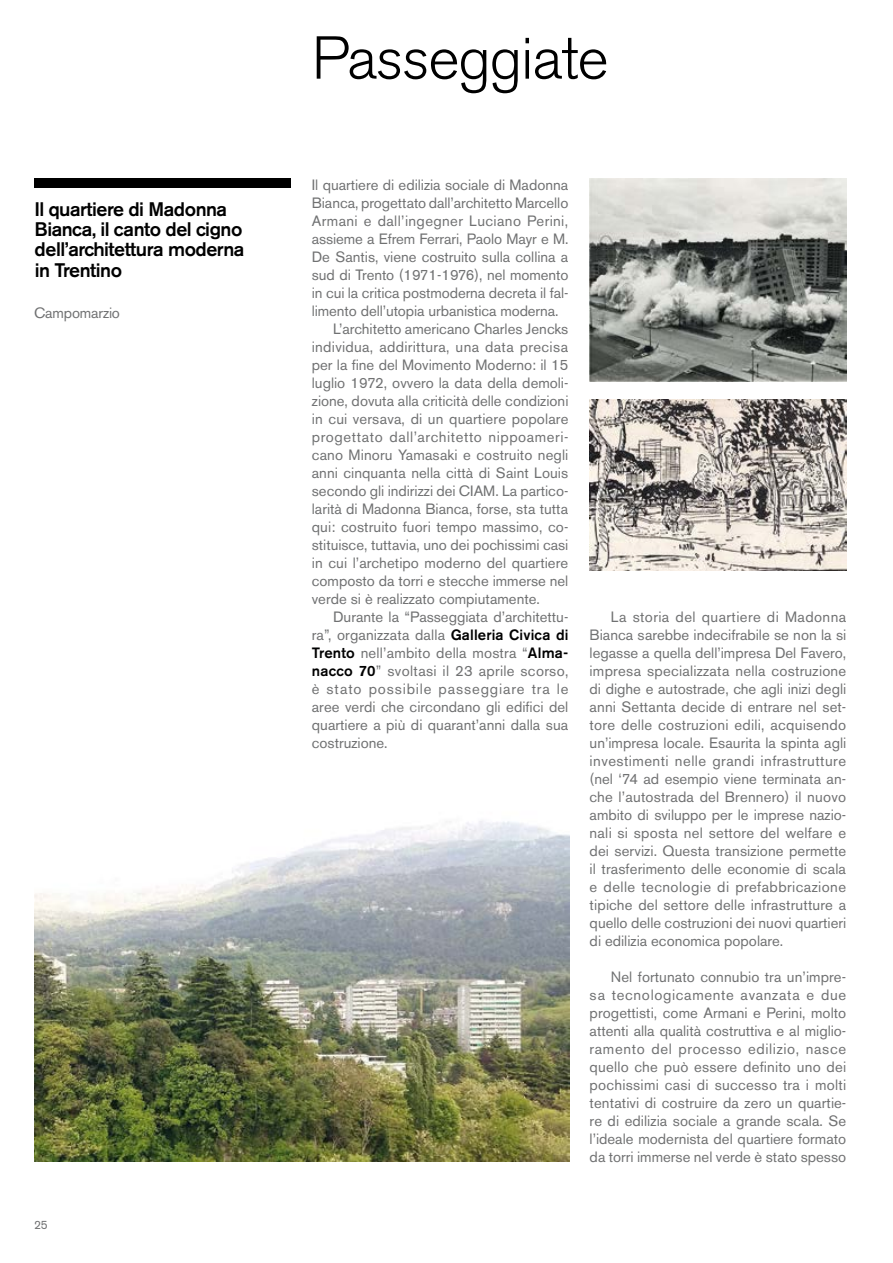
<style>
.page{position:relative;width:893px;height:1263px;background:#fff}
.page>*{position:absolute;margin:0;border:0;box-sizing:border-box;transform-origin:0 0}
.t1{font:300 60px "Akzidenz Grotesk BE";letter-spacing:-.02em;color:#000}
.t2{font:500 19.5px/20.1px "Akzidenz Grotesk BE";letter-spacing:-.025em;color:#000}
.t3{font:14.85px/18px "Akzidenz Grotesk BE";color:#707172;text-align:justify}
.t4{font:14.85px "Akzidenz Grotesk BE";letter-spacing:.02em;color:#707172}
.t5{font:14.85px "Akzidenz Grotesk BE";letter-spacing:.04em;color:#707172}
.t6{font:14.85px "Akzidenz Grotesk BE";letter-spacing:.025em;color:#707172}
.t7{font:14.85px "Akzidenz Grotesk BE";letter-spacing:.06em;color:#707172}
.t8{font:12px "Akzidenz Grotesk BE";color:#707172}
.s1{font-weight:500;color:#000}
</style>
<div class="page">
<div style="left:34px;top:179px;width:257px;height:9px;background:#000"></div>
<img style="left:590px;top:399px;width:257px;height:172px">
<img style="left:590px;top:179px;width:257px;height:203px">
<img style="left:34px;top:821px;width:536px;height:341px">
<h2 class="t2" style="left:34px;top:199px;width:211px">Il quartiere di Madonna<br>Bianca, il canto del cigno dell’architettura moderna in Trentino</h2>
<p class="t3" style="left:34px;top:304px;width:87px">Campomarzio</p>
<p class="t8" style="left:34px;top:1217px;width:15px">25</p>
<h1 class="t1" style="left:312px;top:24px;width:298px">Passeggiate</h1>
<p class="t3" style="left:312px;top:176px;width:258px">Il quartiere di edilizia sociale di Madonna</p>
<p class="t3" style="left:312px;top:194px;width:258px">Bianca, progettato dall’architetto Marcello</p>
<p class="t6" style="left:312px;top:212px;width:258px">Armani e dall’ingegner Luciano Perini,</p>
<p class="t3" style="left:312px;top:230px;width:258px">assieme a Efrem Ferrari, Paolo Mayr e M.</p>
<p class="t3" style="left:312px;top:248px;width:258px">De Santis, viene costruito sulla collina a</p>
<p class="t3" style="left:312px;top:266px;width:258px">sud di Trento (1971-1976), nel momento</p>
<p class="t3" style="left:312px;top:284px;width:258px">in cui la critica postmoderna decreta il fal-</p>
<p class="t3" style="left:312px;top:302px;width:248px">limento dell’utopia urbanistica moderna.</p>
<p class="t3" style="left:333px;top:320px;width:237px">L’architetto americano Charles Jencks</p>
<p class="t4" style="left:312px;top:338px;width:258px">individua, addirittura, una data precisa</p>
<p class="t3" style="left:312px;top:356px;width:258px">per la fine del Movimento Moderno: il 15</p>
<p class="t3" style="left:312px;top:374px;width:258px">luglio 1972, ovvero la data della demoli-</p>
<p class="t3" style="left:312px;top:392px;width:258px">zione, dovuta alla criticità delle condizioni</p>
<p class="t3" style="left:312px;top:410px;width:258px">in cui versava, di un quartiere popolare</p>
<p class="t5" style="left:312px;top:428px;width:258px">progettato dall’architetto nippoameri-</p>
<p class="t3" style="left:312px;top:446px;width:258px">cano Minoru Yamasaki e costruito negli</p>
<p class="t3" style="left:312px;top:464px;width:258px">anni cinquanta nella città di Saint Louis</p>
<p class="t3" style="left:312px;top:482px;width:258px">secondo gli indirizzi dei CIAM. La partico-</p>
<p class="t3" style="left:312px;top:500px;width:258px">larità di Madonna Bianca, forse, sta tutta</p>
<p class="t3" style="left:312px;top:518px;width:258px">qui: costruito fuori tempo massimo, co-</p>
<p class="t3" style="left:312px;top:536px;width:258px">stituisce, tuttavia, uno dei pochissimi casi</p>
<p class="t3" style="left:312px;top:554px;width:258px">in cui l’archetipo moderno del quartiere</p>
<p class="t3" style="left:312px;top:572px;width:258px">composto da torri e stecche immerse nel</p>
<p class="t3" style="left:312px;top:590px;width:230px">verde si è realizzato compiutamente.</p>
<p class="t3" style="left:333px;top:608px;width:237px">Durante la “Passeggiata d’architettu-</p>
<p class="t3" style="left:312px;top:626px;width:258px">ra”, organizzata dalla <span class="s1">Galleria Civica di</span></p>
<p class="t3" style="left:312px;top:644px;width:258px"><span class="s1">Trento</span> nell’ambito della mostra “<span class="s1">Alma-</span></p>
<p class="t4" style="left:312px;top:662px;width:258px"><span class="s1">nacco 70</span>” svoltasi il 23 aprile scorso,</p>
<p class="t7" style="left:312px;top:680px;width:258px">è stato possibile passeggiare tra le</p>
<p class="t3" style="left:312px;top:698px;width:258px">aree verdi che circondano gli edifici del</p>
<p class="t3" style="left:312px;top:716px;width:258px">quartiere a più di quarant’anni dalla sua</p>
<p class="t3" style="left:312px;top:734px;width:77px">costruzione.</p>
<p class="t3" style="left:590px;top:607px;width:258px;text-indent:21px">La storia del quartiere di Madonna Bianca sarebbe indecifrabile se non la si legasse a quella dell’impresa Del Favero, impresa specializzata nella costruzione di dighe e autostrade, che agli inizi degli anni Settanta decide di entrare nel set&shy;tore delle costruzioni edili, acquisendo un’impresa locale. Esaurita la spinta agli investimenti nelle grandi infrastrutture (nel ‘74 ad esempio viene terminata an&shy;che l’autostrada del Brennero) il nuovo ambito di sviluppo per le imprese nazio&shy;nali si sposta nel settore del welfare e dei servizi. Questa transizione permette il trasferimento delle economie di scala e delle tecnologie di prefabbricazione tipiche del settore delle infrastrutture a quello delle costruzioni dei nuovi quartieri di edilizia economica popolare.</p>
<p class="t3" style="left:590px;top:967px;width:258px;text-indent:21px">Nel fortunato connubio tra un’impre&shy;sa tecnologicamente avanzata e due progettisti, come Armani e Perini, molto attenti alla qualità costruttiva e al miglio&shy;ramento del processo edilizio, nasce quello che può essere definito uno dei pochissimi casi di successo tra i molti tentativi di costruire da zero un quartie&shy;re di edilizia sociale a grande scala. Se l’ideale modernista del quartiere formato da torri immerse nel verde è stato spesso</p>
</div>
